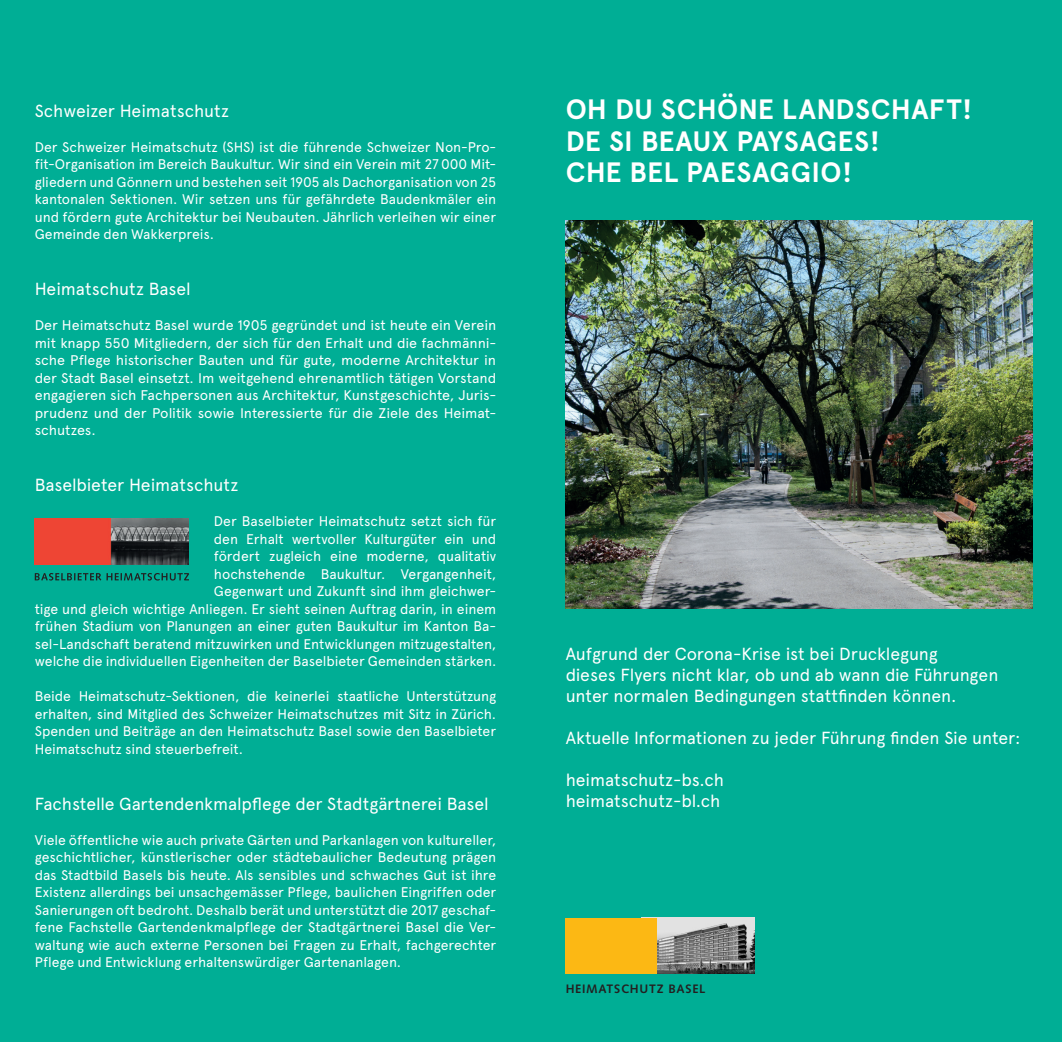
<style>
.page{position:relative;width:1062px;height:1042px;background:#00ae95}
.page>*{position:absolute;margin:0;border:0;box-sizing:border-box;transform-origin:0 0}
.t1{font:700 28px/31.5px "Apercu";letter-spacing:.01em;color:#fff}
.t2{font:17.5px/21px "Apercu";letter-spacing:-.005em;color:#fff}
.t3{font:14px/17.5px "Apercu";letter-spacing:-.005em;color:#fff;text-align:justify}
.t4{font:700 12.25px "Syntax";letter-spacing:.06em;color:#231f20}
</style>
<div class="page">
<img style="left:566px;top:220px;width:466px;height:388px">
<img style="left:657px;top:918px;width:97px;height:55px">
<div style="left:566px;top:918px;width:91px;height:55px;background:#fcb814"></div>
<svg style="left:35px;top:573px;width:154px;height:7px"></svg>
<img style="left:35px;top:518px;width:154px;height:46px">
<p class="t2" style="left:35px;top:100px;width:196px">Schweizer Heimatschutz</p>
<p class="t3" style="left:35px;top:138px;width:463px">Der Schweizer Heimatschutz (SHS) ist die führende Schweizer Non-Pro&shy;fit-Organisation im Bereich Baukultur. Wir sind ein Verein mit 27 000 Mit&shy;gliedern und Gönnern und bestehen seit 1905 als Dachorganisation von 25 kantonalen Sektionen. Wir setzen uns für gefährdete Baudenkmäler ein und fördern gute Architektur bei Neubauten. Jährlich verleihen wir einer Gemeinde den Wakkerpreis.</p>
<p class="t2" style="left:35px;top:278px;width:157px">Heimatschutz Basel</p>
<p class="t3" style="left:35px;top:316px;width:463px">Der Heimatschutz Basel wurde 1905 gegründet und ist heute ein Verein mit knapp 550 Mitgliedern, der sich für den Erhalt und die fachmänni&shy;sche Pflege historischer Bauten und für gute, moderne Architektur in der Stadt Basel einsetzt. Im weitgehend ehrenamtlich tätigen Vorstand engagieren sich Fachpersonen aus Architektur, Kunstgeschichte, Juris&shy;prudenz und der Politik sowie Interessierte für die Ziele des Heimat&shy;schutzes.</p>
<p class="t2" style="left:35px;top:474px;width:205px">Baselbieter Heimatschutz</p>
<p class="t3" style="left:35px;top:512px;width:463px;text-align:right">Der Baselbieter Heimatschutz setzt sich für<br>den Erhalt wertvoller Kulturgüter ein und<br>fördert zugleich eine moderne, qualitativ<br>hochstehende Baukultur. Vergangenheit,<br>Gegenwart und Zukunft sind ihm gleichwer-<br>tige und gleich wichtige Anliegen. Er sieht seinen Auftrag darin, in einem frühen Stadium von Planungen an einer guten Baukultur im Kanton Ba&shy;sel-Landschaft beratend mitzuwirken und Entwicklungen mitzugestalten, welche die individuellen Eigenheiten der Baselbieter Gemeinden stärken.</p>
<p class="t3" style="left:35px;top:687px;width:463px">Beide Heimatschutz-Sektionen, die keinerlei staatliche Unterstützung erhalten, sind Mitglied des Schweizer Heimatschutzes mit Sitz in Zürich.<br>Spenden und Beiträge an den Heimatschutz Basel sowie den Baselbieter Heimatschutz sind steuerbefreit.</p>
<p class="t2" style="left:35px;top:793px;width:455px">Fachstelle Gartendenkmalpflege der Stadtgärtnerei Basel</p>
<p class="t3" style="left:35px;top:831px;width:463px">Viele öffentliche wie auch private Gärten und Parkanlagen von kultureller, geschichtlicher, künstlerischer oder städtebaulicher Bedeutung prägen das Stadtbild Basels bis heute. Als sensibles und schwaches Gut ist ihre Existenz allerdings bei unsachgemässer Pflege, baulichen Eingriffen oder Sanierungen oft bedroht. Deshalb berät und unterstützt die 2017 geschaf&shy;fene Fachstelle Gartendenkmalpflege der Stadtgärtnerei Basel die Ver&shy;waltung wie auch externe Personen bei Fragen zu Erhalt, fachgerechter Pflege und Entwicklung erhaltenswürdiger Gartenanlagen.</p>
<h1 class="t1" style="left:566px;top:94px;width:408px">OH DU SCHÖNE LANDSCHAFT!<br>DE SI BEAUX PAYSAGES!<br>CHE BEL PAESAGGIO!</h1>
<p class="t2" style="left:566px;top:644px;width:434px">Aufgrund der Corona-Krise ist bei Drucklegung<br>dieses Flyers nicht klar, ob und ab wann die Führungen unter normalen Bedingungen stattfinden können.</p>
<p class="t2" style="left:566px;top:728px;width:456px">Aktuelle Informationen zu jeder Führung finden Sie unter:</p>
<p class="t2" style="left:566px;top:770px;width:160px">heimatschutz-bs.ch heimatschutz-bl.ch</p>
<p class="t4" style="left:566px;top:982px;width:141px">HEIMATSCHUTZ BASEL</p>
</div>
